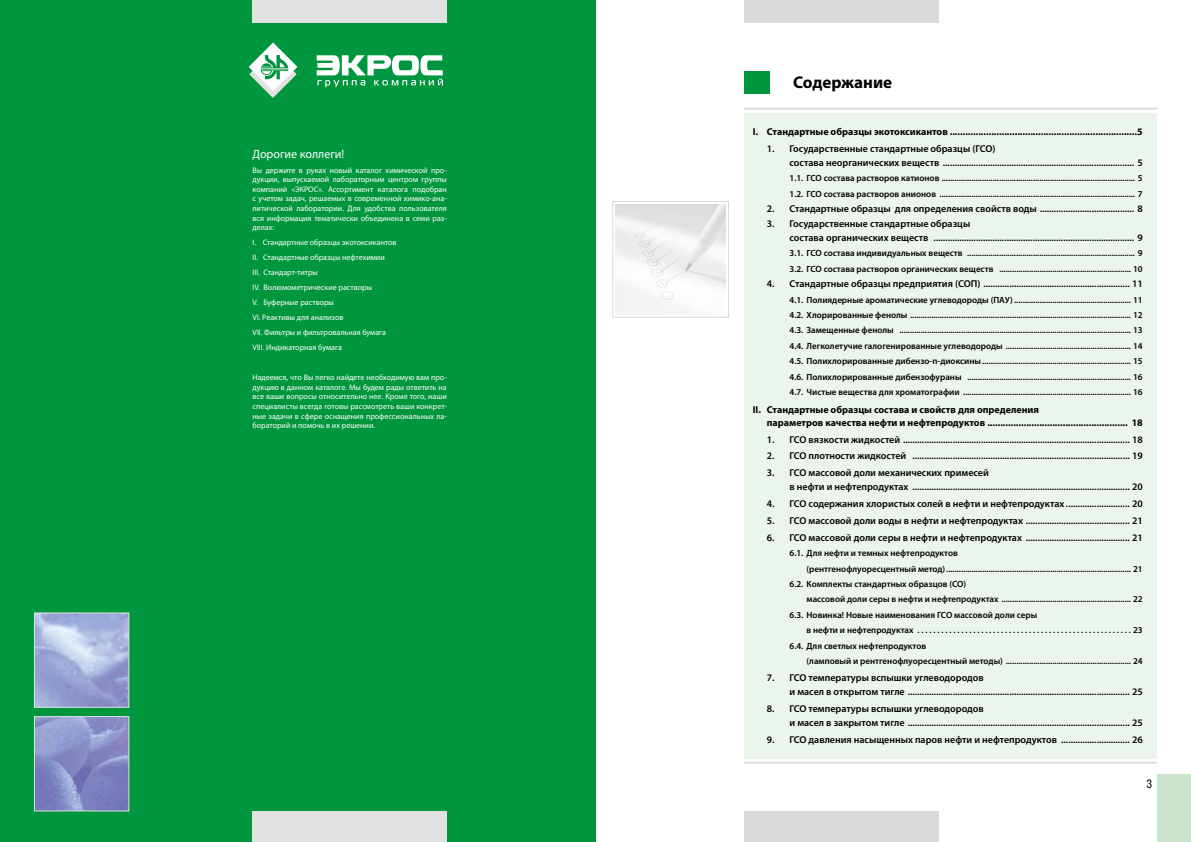
<style>
.page{position:relative;width:1191px;height:842px;background:#fff}
.page>*{position:absolute;margin:0;border:0;box-sizing:border-box;transform-origin:0 0}
.t1{font:700 17px "Myriad Pro";color:#000}
.t2{font:12px "Myriad Pro";color:#fff}
.t3{font:12px "Pragmatica Cond C";color:#000}
.t4{font:600 10px/14px "Myriad Pro";color:#000}
.t5{font:700 10px/13px "Myriad Pro";color:#000}
.t6{font:600 9px/15.4px "Myriad Pro";color:#000}
.t7{font:8px/9.6px "Myriad Pro";color:#fff;text-align:justify}
</style>
<div class="page">
<div style="left:744px;top:0;width:194px;height:23px;background:#d9dada"></div>
<div style="left:744px;top:811px;width:194px;height:31px;background:#d9dada"></div>
<div style="left:1157px;top:774px;width:34px;height:68px;background:#cce4ce"></div>
<div style="left:612px;top:201px;width:117px;height:116px;border:1px solid #d9dada"></div>
<div style="left:0;top:0;width:595px;height:842px;background:#00963e"></div>
<div style="left:252px;top:0;width:195px;height:23px;background:#e1e1e1"></div>
<div style="left:252px;top:811px;width:195px;height:31px;background:#e1e1e1"></div>
<svg style="left:34px;top:612px;width:96px;height:200px"></svg>
<svg style="left:317px;top:55px;width:126px;height:32px"></svg>
<svg style="left:249px;top:43px;width:48px;height:55px"></svg>
<div style="left:744px;top:113px;width:413px;height:646px;background:#ebf5ec"></div>
<div style="left:744px;top:71px;width:25px;height:23px;background:#00963e"></div>
<hr style="left:744px;top:108px;width:413px;height:2px;background:#d9dada">
<hr style="left:744px;top:762px;width:413px;height:2px;background:#d9dada">
<img style="left:615px;top:204px;width:111px;height:111px">
<h2 class="t2" style="left:252px;top:146px;width:93px">Дорогие коллеги!</h2>
<p class="t7" style="left:252px;top:165px;width:196px">Вы держите в руках новый каталог химической про&shy;дукции, выпускаемой лабораторным центром группы компаний «ЭКРОС». Ассортимент каталога подобран с учетом задач, решаемых в современной химико-ана&shy;литической лаборатории. Для удобства пользователя вся информация тематически объединена в семи раз&shy;делах:</p>
<p class="t7" style="left:252px;top:235px;width:145px;line-height:15px;text-align:left">I. Стандартные образцы экотоксикантов<br>II. Стандартные образцы нефтехимии<br>III. Стандарт-титры<br>IV. Волюмометрические растворы<br>V. Буферные растворы<br>VI. Реактивы для анализов<br>VII. Фильтры и фильтровальная бумага<br>VIII. Индикаторная бумага</p>
<p class="t7" style="left:252px;top:373px;width:196px">Надеемся, что Вы легко найдете необходимую вам про&shy;дукцию в данном каталоге. Мы будем рады ответить на все ваши вопросы относительно нее. Кроме того, наши специалисты всегда готовы рассмотреть ваши конкрет&shy;ные задачи в сфере оснащения профессиональных ла&shy;бораторий и помочь в их решении.</p>
<h1 class="t1" style="left:793px;top:71px;width:100px">Содержание</h1>
<p class="t5" style="left:752px;top:125px;width:391px">I. Стандартные образцы экотоксикантов ........................................................................5</p>
<p class="t4" style="left:789px;top:141px;width:355px;text-indent:-23px">1. Государственные стандартные образцы (ГСО)<br>состава неорганических веществ ................................................................................. 5</p>
<p class="t6" style="left:789px;top:170px;width:355px">1.1. ГСО состава растворов катионов ........................................................................................... 5<br>1.2. ГСО состава растворов анионов ............................................................................................ 7</p>
<p class="t4" style="left:767px;top:201px;width:377px">2. Стандартные образцы для определения свойств воды ........................................ 8</p>
<p class="t4" style="left:789px;top:216px;width:355px;text-indent:-23px">3. Государственные стандартные образцы<br>состава органических веществ ..................................................................................... 9</p>
<p class="t6" style="left:789px;top:245px;width:355px">3.1. ГСО состава индивидуальных веществ ............................................................................... 9<br>3.2. ГСО состава растворов органических веществ .............................................................. 10</p>
<p class="t4" style="left:767px;top:277px;width:377px">4. Стандартные образцы предприятия (СОП) .............................................................. 11</p>
<p class="t6" style="left:789px;top:292px;width:355px;text-align:justify">4.1. Полиядерные ароматические углеводороды (ПАУ) ....................................................... 11<br>4.2. Хлорированные фенолы ........................................................................................................ 12<br>4.3. Замещенные фенолы ............................................................................................................. 13<br>4.4. Легколетучие галогенированные углеводороды ........................................................... 14<br>4.5. Полихлорированные дибензо-п-диоксины...................................................................... 15<br>4.6. Полихлорированные дибензофураны ............................................................................. 16<br>4.7. Чистые вещества для хроматографии ............................................................................... 16</p>
<p class="t5" style="left:767px;top:403px;width:377px;text-indent:-14px">II. Стандартные образцы состава и свойств для определения<br>параметров качества нефти и нефтепродуктов ...................................................... 18</p>
<p class="t4" style="left:767px;top:432px;width:377px">1. ГСО вязкости жидкостей ................................................................................................ 18</p>
<p class="t4" style="left:767px;top:449px;width:377px">2. ГСО плотности жидкостей ............................................................................................ 19</p>
<p class="t4" style="left:789px;top:466px;width:355px;text-indent:-23px">3. ГСО массовой доли механических примесей<br>в нефти и нефтепродуктах ............................................................................................ 20</p>
<p class="t4" style="left:767px;top:496px;width:377px">4. ГСО содержания хлористых солей в нефти и нефтепродуктах ........................... 20</p>
<p class="t4" style="left:767px;top:513px;width:377px">5. ГСО массовой доли воды в нефти и нефтепродуктах ............................................ 21</p>
<p class="t4" style="left:767px;top:530px;width:377px">6. ГСО массовой доли серы в нефти и нефтепродуктах ............................................ 21</p>
<p class="t6" style="left:789px;top:545px;width:170px">6.1. Для нефти и темных нефтепродуктов</p>
<p class="t6" style="left:806px;top:561px;width:338px">(рентгенофлуоресцентный метод)....................................................................................... 21</p>
<p class="t6" style="left:789px;top:576px;width:178px">6.2. Комплекты стандартных образцов (СО)</p>
<p class="t6" style="left:806px;top:591px;width:338px">массовой доли серы в нефти и нефтепродуктах ............................................................. 22</p>
<p class="t6" style="left:789px;top:607px;width:249px">6.3. Новинка! Новые наименования ГСО массовой доли серы</p>
<p class="t6" style="left:806px;top:622px;width:338px">в нефти и нефтепродуктах . . . . . . . . . . . . . . . . . . . . . . . . . . . . . . . . . . . . . . . . . . . . . . . . . . . . . . 23</p>
<p class="t6" style="left:789px;top:638px;width:138px">6.4. Для светлых нефтепродуктов</p>
<p class="t6" style="left:806px;top:653px;width:338px">(ламповый и рентгенофлуоресцентный методы) ........................................................... 24</p>
<p class="t4" style="left:789px;top:670px;width:355px;text-indent:-23px">7. ГСО температуры вспышки углеводородов<br>и масел в открытом тигле .............................................................................................. 25</p>
<p class="t4" style="left:789px;top:701px;width:355px;text-indent:-23px">8. ГСО температуры вспышки углеводородов<br>и масел в закрытом тигле .............................................................................................. 25</p>
<p class="t4" style="left:767px;top:732px;width:377px">9. ГСО давления насыщенных паров нефти и нефтепродуктов ............................. 26</p>
<h2 class="t3" style="left:1147px;top:777px;width:7px">3</h2>
</div>
